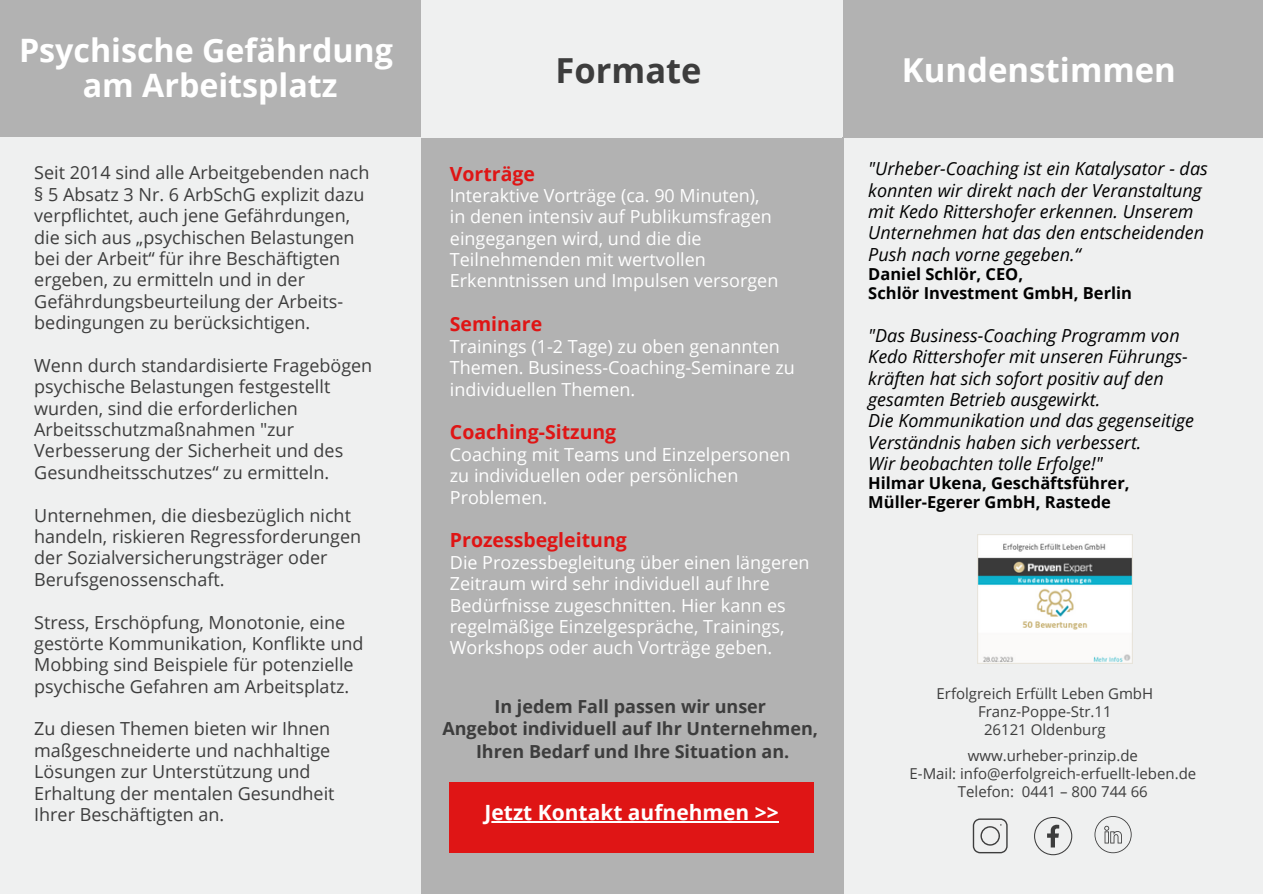
<style>
.page{position:relative;width:1263px;height:894px;background:#fff}
.page>*{position:absolute;margin:0;border:0;box-sizing:border-box;transform-origin:0 0}
.t1{font:700 34.5px "Open Sans";color:#3d3d3d}
.t2{font:700 33px "Open Sans";color:#fff}
.t3{font:700 32.25px/34.8px "Open Sans";color:#fff;text-align:center}
.t4{font:700 21px "Open Sans";color:#fff}
.t5{font:700 19.5px "Open Sans";color:#df1515}
.t6{font:18px/21.3px "Open Sans";color:#3d3d3d}
.t7{font:18px/21.3px "Open Sans";color:#fff}
.t8{font:italic 18px/21.3px "Open Sans";color:#010101}
.t9{font:700 18px/22.5px "Open Sans";color:#3d3d3d;text-align:center}
.t10{font:700 16.5px/19px "Open Sans";color:#010101}
.t11{font:15px/18px "Open Sans";color:#3d3d3d;text-align:center}
</style>
<div class="page">
<div style="left:0;top:0;width:1263px;height:893px;background:#eff0f0"></div>
<div style="left:421px;top:137px;width:422px;height:756px;background:#b2b2b2"></div>
<div style="left:0;top:0;width:421px;height:137px;background:#b2b2b2"></div>
<div style="left:843px;top:0;width:420px;height:137px;background:#b2b2b2"></div>
<div style="left:450px;top:782px;width:363px;height:70px;background:#df1515"></div>
<svg style="left:973px;top:818px;width:35px;height:35px"></svg>
<svg style="left:1034px;top:817px;width:38px;height:38px"></svg>
<svg style="left:1094px;top:816px;width:38px;height:36px"></svg>
<img style="left:977px;top:534px;width:155px;height:129px">
<hr style="left:485px;top:821px;width:294px;height:1px;background:#fff">
<h3 class="t3" style="left:19px;top:32px;width:375px">Psychische Gefährdung am Arbeitsplatz</h3>
<p class="t6" style="left:34px;top:162px;width:337px">Seit 2014 sind alle Arbeitgebenden nach § 5 Absatz 3 Nr. 6 ArbSchG explizit dazu verpflichtet, auch jene Gefährdungen, die sich aus „psychischen Belastungen bei der Arbeit“ für ihre Beschäftigten ergeben, zu ermitteln und in der Gefährdungsbeurteilung der Arbeits&shy;bedingungen zu berücksichtigen.</p>
<p class="t6" style="left:34px;top:354px;width:340px">Wenn durch standardisierte Fragebögen psychische Belastungen festgestellt wurden, sind die erforderlichen Arbeitsschutzmaßnahmen "zur Verbesserung der Sicherheit und des Gesundheitsschutzes“ zu ermitteln.</p>
<p class="t6" style="left:34px;top:504px;width:328px">Unternehmen, die diesbezüglich nicht handeln, riskieren Regressforderungen der Sozialversicherungsträger oder Berufsgenossenschaft.</p>
<p class="t6" style="left:34px;top:610px;width:331px">Stress, Erschöpfung, Monotonie, eine gestörte Kommunikation, Konflikte und Mobbing sind Beispiele für potenzielle psychische Gefahren am Arbeitsplatz.</p>
<p class="t6" style="left:34px;top:717px;width:302px">Zu diesen Themen bieten wir Ihnen maßgeschneiderte und nachhaltige<br>Lösungen zur Unterstützung und<br>Erhaltung der mentalen Gesundheit<br>Ihrer Beschäftigten an.</p>
<h1 class="t1" style="left:556px;top:46px;width:147px">Formate</h1>
<p class="t5" style="left:450px;top:160px;width:87px">Vorträge</p>
<p class="t7" style="left:450px;top:184px;width:330px">Interaktive Vorträge (ca. 90 Minuten), in denen intensiv auf Publikumsfragen eingegangen wird, und die die Teilnehmenden mit wertvollen Erkenntnissen und Impulsen versorgen</p>
<p class="t5" style="left:450px;top:310px;width:94px">Seminare</p>
<p class="t7" style="left:450px;top:335px;width:347px">Trainings (1-2 Tage) zu oben genannten<br>Themen. Business-Coaching-Seminare zu individuellen Themen.</p>
<p class="t5" style="left:450px;top:418px;width:168px">Coaching-Sitzung</p>
<p class="t7" style="left:450px;top:443px;width:342px">Coaching mit Teams und Einzelpersonen zu individuellen oder persönlichen<br>Problemen.</p>
<p class="t5" style="left:450px;top:526px;width:178px">Prozessbegleitung</p>
<p class="t7" style="left:450px;top:551px;width:361px">Die Prozessbegleitung über einen längeren Zeitraum wird sehr individuell auf Ihre Bedürfnisse zugeschnitten. Hier kann es regelmäßige Einzelgespräche, Trainings, Workshops oder auch Vorträge geben.</p>
<p class="t9" style="left:442px;top:694px;width:377px">In jedem Fall passen wir unser<br>Angebot individuell auf Ihr Unternehmen,<br>Ihren Bedarf und Ihre Situation an.</p>
<p class="t4" style="left:485px;top:797px;width:296px">Jetzt Kontakt aufnehmen &gt;&gt;</p>
<h2 class="t2" style="left:902px;top:47px;width:276px">Kundenstimmen</h2>
<p class="t8" style="left:868px;top:157px;width:341px">"Urheber-Coaching ist ein Katalysator - das konnten wir direkt nach der Veranstaltung mit Kedo Rittershofer erkennen. Unserem Unternehmen hat das den entscheidenden Push nach vorne gegeben.“</p>
<p class="t10" style="left:868px;top:264px;width:265px">Daniel Schlör, CEO,<br>Schlör Investment GmbH, Berlin</p>
<p class="t8" style="left:868px;top:324px;width:327px">"Das Business-Coaching Programm von Kedo Rittershofer mit unseren Führungs&shy;kräften hat sich sofort positiv auf den gesamten Betrieb ausgewirkt.<br>Die Kommunikation und das gegenseitige Verständnis haben sich verbessert.<br>Wir beobachten tolle Erfolge!"</p>
<p class="t10" style="left:868px;top:473px;width:263px">Hilmar Ukena, Geschäftsführer,<br>Müller-Egerer GmbH, Rastede</p>
<p class="t11" style="left:936px;top:684px;width:218px">Erfolgreich Erfüllt Leben GmbH<br>Franz-Poppe-Str.11<br>26121 Oldenburg</p>
<p class="t11" style="left:909px;top:745px;width:288px">www.urheber-prinzip.de<br>E-Mail: info@erfolgreich-erfuellt-leben.de<br>Telefon: 0441 – 800 744 66</p>
</div>
